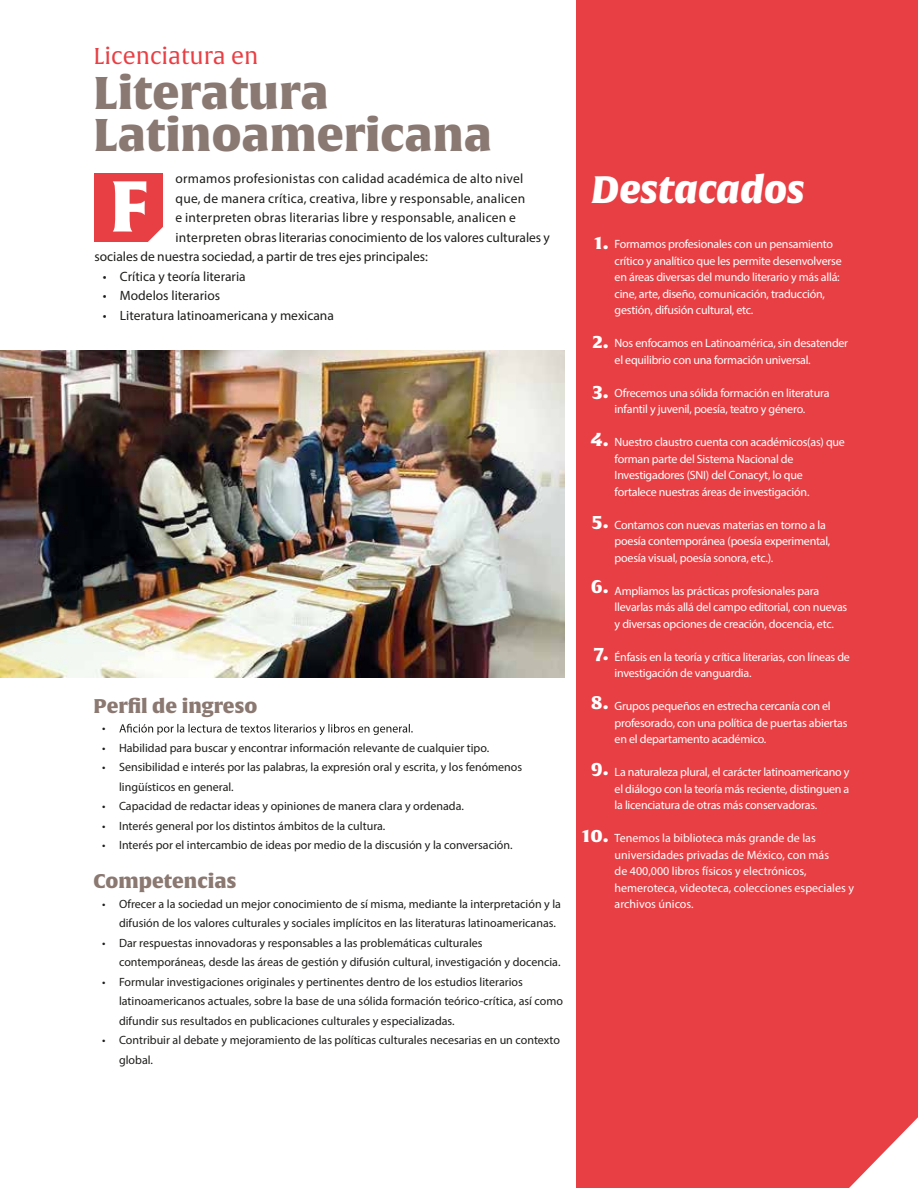
<style>
.page{position:relative;width:918px;height:1188px;background:#fff}
.page>*{position:absolute;margin:0;border:0;box-sizing:border-box;transform-origin:0 0}
.t1{font:70.5px "Alverata Bl";color:#fff}
.t2{font:45px/42px "Alverata Bl";color:#8a7872}
.t3{font:italic 37.5px "Alverata Bl";color:#fff}
.t4{font:22.5px "Alverata";color:#e83f44}
.t5{font:19.5px "Alverata Bl";color:#8a7871}
.t6{font:18px "Alverata Bl";color:#fff}
.t7{font:13.5px "Myriad Pro";letter-spacing:.005em;color:#1d1d1b}
.t8{font:12px/16.5px "Myriad Pro";letter-spacing:-.02em;color:#fff}
.t9{font:12px/19.5px "Myriad Pro";color:#1d1d1b}
.t10{font:12px/16.5px "Myriad Pro";color:#fff}
</style>
<div class="page">
<div style="left:577px;top:0;width:341px;height:1188px;background:#e83f44"></div>
<svg style="left:849px;top:1117px;width:69px;height:71px"></svg>
<svg style="left:119px;top:724px;width:294px;height:11px"></svg>
<img style="left:0;top:350px;width:564px;height:327px">
<div style="left:94px;top:173px;width:69px;height:69px;background:#e83f44"></div>
<svg style="left:148px;top:227px;width:15px;height:15px"></svg>
<h3 class="t4" style="left:94px;top:43px;width:166px">Licenciatura en</h3>
<h2 class="t2" style="left:94px;top:73px;width:400px">Literatura<br>Latinoamericana</h2>
<p class="t7" style="left:176px;top:170px;width:349px">ormamos profesionistas con calidad académica de alto nivel</p>
<p class="t7" style="left:176px;top:190px;width:351px">que, de manera crítica, creativa, libre y responsable, analicen</p>
<p class="t7" style="left:176px;top:209px;width:342px">e interpreten obras literarias libre y responsable, analicen e</p>
<p class="t7" style="left:176px;top:229px;width:376px">interpreten obras literarias conocimiento de los valores culturales y</p>
<p class="t7" style="left:94px;top:248px;width:335px">sociales de nuestra sociedad, a partir de tres ejes principales:</p>
<p class="t7" style="left:103px;top:268px;width:144px">• Crítica y teoría literaria</p>
<p class="t7" style="left:103px;top:287px;width:119px">• Modelos literarios</p>
<p class="t7" style="left:103px;top:307px;width:233px">• Literatura latinoamericana y mexicana</p>
<h1 class="t1" style="left:110px;top:162px;width:39px">F</h1>
<h3 class="t5" style="left:94px;top:694px;width:165px">Perfil de ingreso</h3>
<p class="t9" style="left:102px;top:718px;width:5px">•</p>
<p class="t9" style="left:102px;top:738px;width:389px">• Habilidad para buscar y encontrar información relevante de cualquier tipo.</p>
<p class="t9" style="left:119px;top:757px;width:405px;text-indent:-17px">• Sensibilidad e interés por las palabras, la expresión oral y escrita, y los fenómenos lingüísticos en general.</p>
<p class="t9" style="left:102px;top:796px;width:363px">• Capacidad de redactar ideas y opiniones de manera clara y ordenada.</p>
<p class="t9" style="left:102px;top:816px;width:285px">• Interés general por los distintos ámbitos de la cultura.</p>
<p class="t9" style="left:102px;top:835px;width:412px">• Interés por el intercambio de ideas por medio de la discusión y la conversación.</p>
<h3 class="t5" style="left:94px;top:869px;width:144px">Competencias</h3>
<p class="t9" style="left:119px;top:894px;width:443px;text-indent:-17px">• Ofrecer a la sociedad un mejor conocimiento de sí misma, mediante la interpretación y la difusión de los valores culturales y sociales implícitos en las literaturas latinoamericanas.</p>
<p class="t9" style="left:119px;top:933px;width:443px;text-indent:-17px">• Dar respuestas innovadoras y responsables a las problemáticas culturales contemporáneas, desde las áreas de gestión y difusión cultural, investigación y docencia.</p>
<p class="t9" style="left:119px;top:972px;width:446px;text-indent:-17px">• Formular investigaciones originales y pertinentes dentro de los estudios literarios latinoamericanos actuales, sobre la base de una sólida formación teórico-crítica, así como difundir sus resultados en publicaciones culturales y especializadas.</p>
<p class="t9" style="left:119px;top:1030px;width:443px;text-indent:-17px">• Contribuir al debate y mejoramiento de las políticas culturales necesarias en un contexto global.</p>
<h3 class="t3" style="left:592px;top:165px;width:214px">Destacados</h3>
<h3 class="t6" style="left:594px;top:231px;width:16px">1.</h3>
<p class="t8" style="left:615px;top:236px;width:229px">Formamos profesionales con un pensamiento crítico y analítico que les permite desenvolverse en áreas diversas del mundo literario y más allá: cine, arte, diseño, comunicación, traducción, gestión, difusión cultural, etc.</p>
<p class="t8" style="left:615px;top:335px;width:235px">Nos enfocamos en Latinoamérica, sin desatender el equilibrio con una formación universal.</p>
<p class="t8" style="left:615px;top:384px;width:216px">Ofrecemos una sólida formación en literatura infantil y juvenil, poesía, teatro y género.</p>
<p class="t8" style="left:615px;top:434px;width:232px">Nuestro claustro cuenta con académicos(as) que forman parte del Sistema Nacional de Investigadores (SNI) del Conacyt, lo que fortalece nuestras áreas de investigación.</p>
<p class="t8" style="left:615px;top:516px;width:217px">Contamos con nuevas materias en torno a la poesía contemporánea (poesía experimental, poesía visual, poesía sonora, etc.).</p>
<p class="t8" style="left:615px;top:582px;width:234px">Ampliamos las prácticas profesionales para llevarlas más allá del campo editorial, con nuevas y diversas opciones de creación, docencia, etc.</p>
<p class="t8" style="left:615px;top:648px;width:237px">Énfasis en la teoría y crítica literarias, con líneas de investigación de vanguardia.</p>
<p class="t8" style="left:615px;top:698px;width:234px">Grupos pequeños en estrecha cercanía con el profesorado, con una política de puertas abiertas en el departamento académico.</p>
<p class="t8" style="left:615px;top:764px;width:236px;text-align:justify">La naturaleza plural, el carácter latinoamericano y el diálogo con la teoría más reciente, distinguen a la licenciatura de otras más conservadoras.</p>
<p class="t10" style="left:615px;top:830px;width:241px">Tenemos la biblioteca más grande de las universidades privadas de México, con más<br>de 400,000 libros físicos y electrónicos, hemeroteca, videoteca, colecciones especiales y archivos únicos.</p>
<h3 class="t6" style="left:593px;top:330px;width:17px">2.</h3>
<h3 class="t6" style="left:593px;top:380px;width:18px">3.</h3>
<h3 class="t6" style="left:590px;top:429px;width:20px">4.</h3>
<h3 class="t6" style="left:592px;top:510px;width:18px">5.</h3>
<h3 class="t6" style="left:591px;top:575px;width:20px">6.</h3>
<h3 class="t6" style="left:594px;top:643px;width:16px">7.</h3>
<h3 class="t6" style="left:591px;top:692px;width:19px">8.</h3>
<h3 class="t6" style="left:591px;top:757px;width:20px">9.</h3>
<h3 class="t6" style="left:582px;top:824px;width:28px">10.</h3>
</div>
